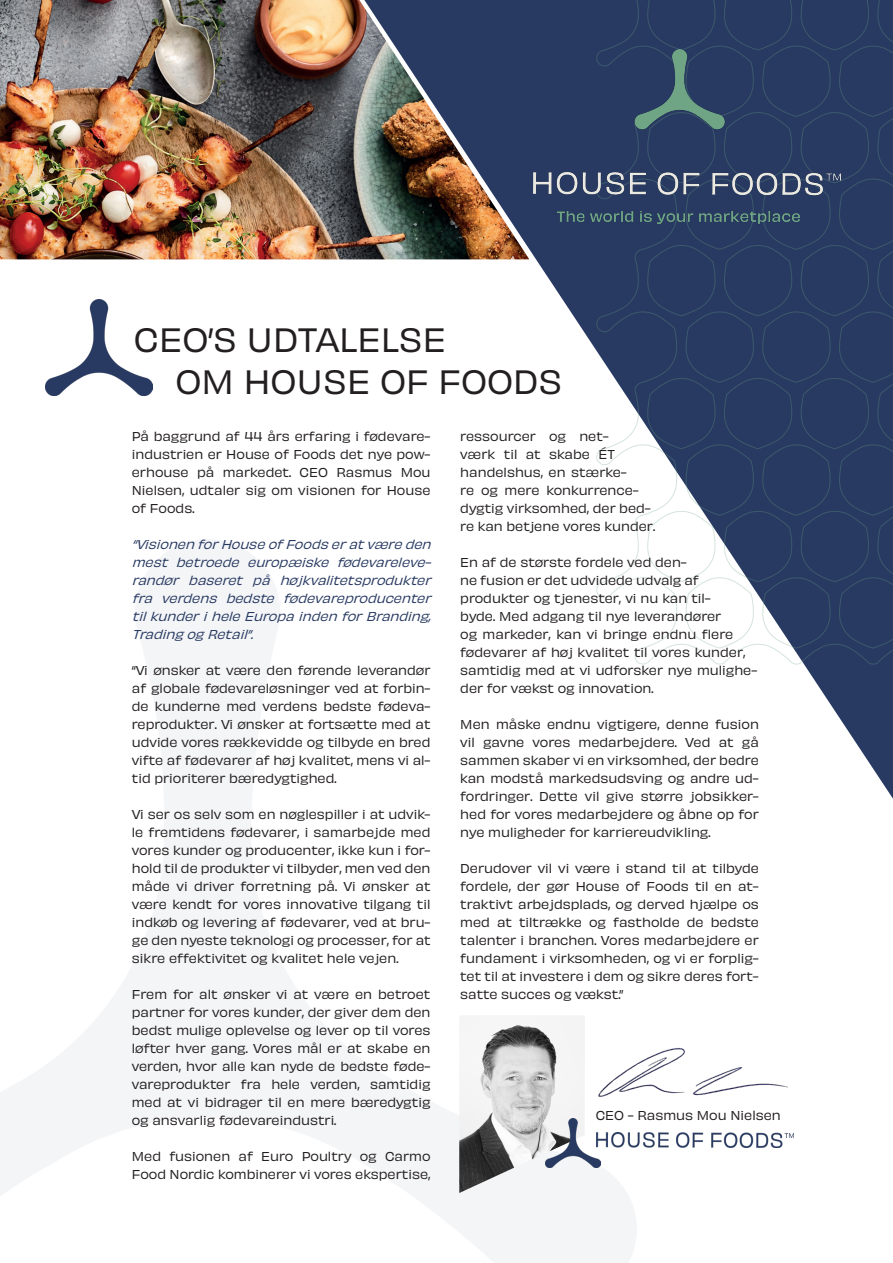
<style>
.page{position:relative;width:893px;height:1263px;background:#fff}
.page>*{position:absolute;margin:0;border:0;box-sizing:border-box;transform-origin:0 0}
.t1{font:31.5px "Obviously";color:#231f20}
.t2{font:12px/18px "Obviously";color:#231f20;text-align:justify}
.t3{font:italic 12px/18px "Obviously";color:#283a62;text-align:justify}
</style>
<div class="page">
<img style="left:0;top:539px;width:636px;height:724px">
<svg style="left:364px;top:0;width:529px;height:799px"></svg>
<svg style="left:596px;top:0;width:297px;height:664px"></svg>
<img style="left:534px;top:50px;width:306px;height:175px">
<img style="left:0;top:0;width:529px;height:259px">
<img style="left:459px;top:1015px;width:126px;height:178px">
<img style="left:601px;top:1133px;width:193px;height:15px">
<img style="left:45px;top:300px;width:108px;height:95px">
<img style="left:546px;top:1118px;width:55px;height:49px">
<img style="left:567px;top:1038px;width:221px;height:62px">
<p class="t1" style="left:134px;top:315px;width:314px">CEO’S UDTALELSE</p>
<p class="t1" style="left:175px;top:358px;width:388px">OM HOUSE OF FOODS</p>
<p class="t2" style="left:132px;top:427px;width:300px">På baggrund af 44 års erfaring i fødevare&shy;industrien er House of Foods det nye pow&shy;erhouse på markedet. CEO Rasmus Mou Nielsen, udtaler sig om visionen for House of Foods.</p>
<p class="t3" style="left:132px;top:535px;width:305px">“Visionen forHouseofFoodseratværeden mest betroede europæiske fødevareleve&shy;randør baseret på højkvalitetsprodukter fra verdens bedste fødevareproducenter tilkunderiheleEuropainden forBranding, TradingogRetail”.</p>
<p class="t2" style="left:132px;top:661px;width:300px">“Vi ønsker at være den førende leverandør af globale fødevareløsninger ved at forbin&shy;de kunderne med verdens bedste fødeva&shy;reprodukter. Vi ønsker at fortsætte med at udvide vores rækkevidde og tilbyde en bred vifte af fødevarer af høj kvalitet, mens vi al&shy;tid prioriterer bæredygtighed.</p>
<p class="t2" style="left:132px;top:805px;width:300px">Vi ser os selv som en nøglespiller i at udvik&shy;le fremtidens fødevarer, i samarbejde med vores kunder og producenter, ikke kun i for&shy;hold til de produkter vi tilbyder, men ved den måde vi driver forretning på. Vi ønsker at være kendt for vores innovative tilgang til indkøb og levering af fødevarer, ved at bru&shy;ge den nyeste teknologi og processer, for at sikre effektivitet og kvalitet hele vejen.</p>
<p class="t2" style="left:132px;top:985px;width:300px">Frem for alt ønsker vi at være en betroet partner for vores kunder, der giver dem den bedst mulige oplevelse og lever op til vores løfter hver gang. Vores mål er at skabe en verden, hvor alle kan nyde de bedste føde&shy;vareprodukter fra hele verden, samtidig med at vi bidrager til en mere bæredygtig og ansvarlig fødevareindustri.</p>
<p class="t2" style="left:132px;top:1147px;width:300px">Med fusionen af Euro Poultry og Carmo<br>Food Nordic kombinerer vi vores ekspertise,</p>
<p class="t2" style="left:460px;top:427px;width:196px;text-align:left">ressourcer og net-<br>værk til at skabe ÉT handelshus, en stærke-<br>re og mere konkurrence&shy;dygtig virksomhed, der bed&shy;re kan betjene vores kunder.</p>
<p class="t2" style="left:460px;top:553px;width:299px;text-align:left">En af de største fordele ved den-<br>ne fusion er det udvidede udvalg af produkter og tjenester, vi nu kan til-<br>byde. Med adgang til nye leverandører<br>og markeder, kan vi bringe endnu flere fødevarer af høj kvalitet til vores kunder, samtidig med at vi udforsker nye mulighe&shy;der for vækst og innovation.</p>
<p class="t2" style="left:460px;top:715px;width:300px">Men måske endnu vigtigere, denne fusion vil gavne vores medarbejdere. Ved at gå sammen skaber vi en virksomhed, der bedre kan modstå markedsudsving og andre ud&shy;fordringer. Dette vil give større jobsikker&shy;hed for vores medarbejdere og åbne op for nye muligheder for karriereudvikling.</p>
<p class="t2" style="left:460px;top:859px;width:300px">Derudover vil vi være i stand til at tilbyde fordele, der gør House of Foods til en at&shy;traktivt arbejdsplads, og derved hjælpe os med at tiltrække og fastholde de bedste talenter i branchen. Vores medarbejdere er fundament i virksomheden, og vi er forplig&shy;tet til at investere i dem og sikre deres fort&shy;satte succes og vækst.”</p>
<p class="t2" style="left:596px;top:1105px;width:187px">CEO - Rasmus Mou Nielsen</p>
</div>
